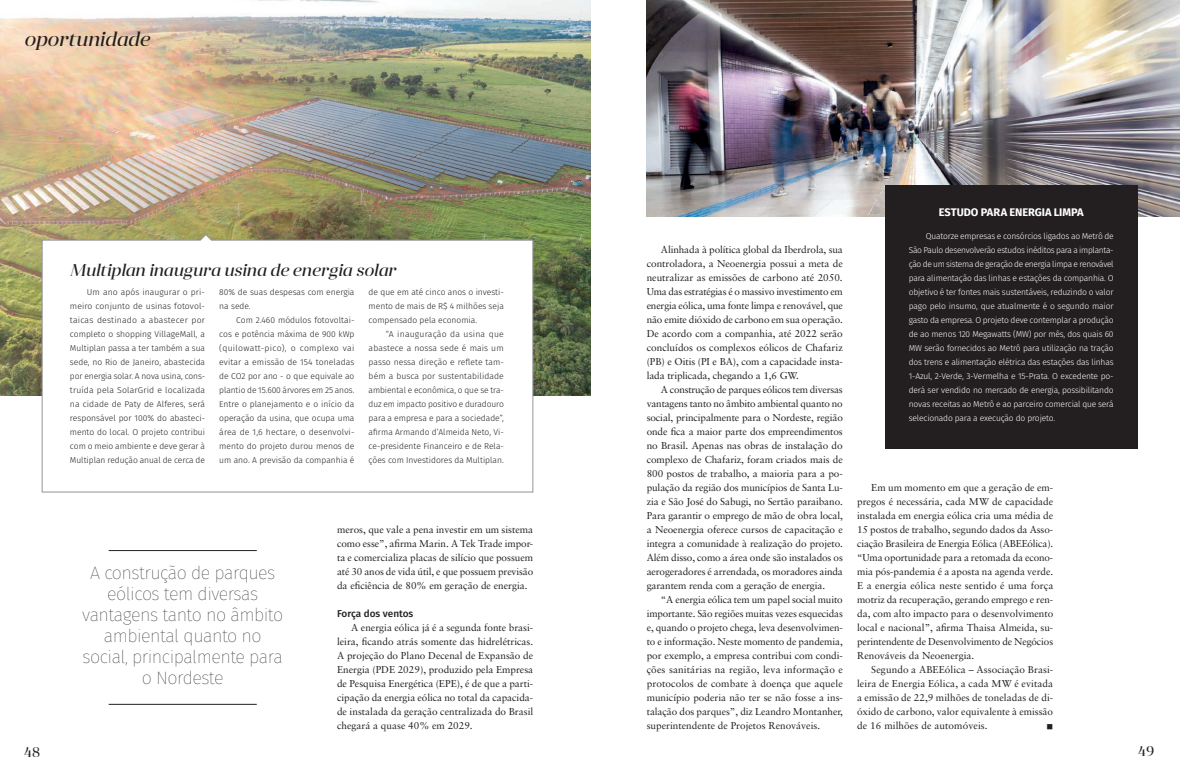
<style>
.page{position:relative;width:1180px;height:780px;background:#fff}
.page>*{position:absolute;margin:0;border:0;box-sizing:border-box;transform-origin:0 0}
.t1{font:italic 20px "Anglecia Pro Display";color:#231f20}
.t2{font:100 18px/21px "Fira Sans";letter-spacing:-.03em;color:#231f20;text-align:center}
.t3{font:italic 17px "Anglecia Pro Display";color:#231f20}
.t4{font:14px "Anglecia Pro Display";color:#231f20}
.BOX_TITULO{font:700 11px "Fira Sans";letter-spacing:-.005em;color:#fff}
.TEXTO_MateriaPrincip{font:10px/14px "Sabon LT Pro";color:#231f20;text-align:justify}
.ENTRETITULO{font:500 10px "Fira Sans";color:#231f20}
.TEXTO_MateriaPrincip-2{font:9px "Wingdings";color:#231f20}
.BOX_Texto{font:300 8.5px/14px "Fira Sans";color:#231f20;text-align:justify}
.BOX_Texto-2{font:300 8.5px/14px "Fira Sans";letter-spacing:-.02em;color:#fff;text-align:justify}
</style>
<div class="page">
<img style="left:0;top:0;width:590px;height:395px">
<svg style="left:42px;top:234px;width:491px;height:258px"></svg>
<hr style="left:109px;top:550px;width:148px;height:1px;background:#231f20">
<hr style="left:109px;top:704px;width:148px;height:1px;background:#231f20">
<img style="left:646px;top:0;width:533px;height:216px">
<div style="left:884px;top:185px;width:253px;height:263px;background:#231f20"></div>
<p class="t1" style="left:24px;top:27px;width:127px">oportunidade</p>
<p class="t3" style="left:70px;top:259px;width:327px">Multiplan inaugura usina de energia solar</p>
<p class="BOX_Texto" style="left:70px;top:285px;width:137px;text-indent:17px">Um ano após inaugurar o pri&shy;meiro conjunto de usinas fotovol&shy;taicas destinado a abastecer por completo o shopping VillageMall, a Multiplan passa a ter também a sua sede, no Rio de Janeiro, abastecida por energia solar. A nova usina, cons&shy;truída pela SolarGrid e localizada na cidade de Paty de Alferes, será responsável por 100% do abasteci&shy;mento do local. O projeto contribui com o meio ambiente e deve gerar à Multiplan redução anual de cerca de</p>
<p class="BOX_Texto" style="left:219px;top:285px;width:137px">80% de suas despesas com energia na sede.</p>
<p class="BOX_Texto" style="left:368px;top:285px;width:137px">de que em até cinco anos o investi&shy;mento de mais de R$ 4 milhões seja compensado pela economia.</p>
<p class="BOX_Texto" style="left:368px;top:327px;width:137px;text-indent:17px">“A inauguração da usina que abastece a nossa sede é mais um passo nessa direção e reflete tam&shy;bém a busca por sustentabilidade ambiental e econômica, o que se tra&shy;duz em impacto positivo e duradouro para a empresa e para a sociedade”, afirma Armando d’Almeida Neto, Vi&shy;ce-presidente Financeiro e de Rela&shy;ções com Investidores da Multiplan.</p>
<p class="BOX_Texto" style="left:219px;top:313px;width:137px;text-indent:17px">Com 2.460 módulos fotovoltai&shy;cos e potência máxima de 900 kWp (quilowatt-pico), o complexo vai evitar a emissão de 154 toneladas de CO2 por ano - o que equivale ao plantio de 15.600 árvores em 25 anos.<br>Entre o planejamento e o início da operação da usina, que ocupa uma área de 1,6 hectare, o desenvolvi&shy;mento do projeto durou menos de um ano. A previsão da companhia é</p>
<p class="t2" style="left:82px;top:562px;width:202px">A construção de parques eólicos tem diversas vantagens tanto no âmbito ambiental quanto no social, principalmente para o Nordeste</p>
<p class="TEXTO_MateriaPrincip" style="left:337px;top:522px;width:198px">meros, que vale a pena investir em um sistema como esse”, afirma Marin. A Tek Trade impor&shy;ta e comercializa placas de silício que possuem até 30 anos de vida útil, e que possuem previsão da eficiência de 80% em geração de energia.</p>
<p class="ENTRETITULO" style="left:337px;top:606px;width:78px">Força dos ventos</p>
<p class="TEXTO_MateriaPrincip" style="left:337px;top:620px;width:198px;text-indent:14px">A energia eólica já é a segunda fonte brasi&shy;leira, ficando atrás somente das hidrelétricas.<br>A projeção do Plano Decenal de Expansão de Energia (PDE 2029), produzido pela Empresa de Pesquisa Energética (EPE), é de que a parti&shy;cipação da energia eólica no total da capacida&shy;de instalada da geração centralizada do Brasil chegará a quase 40% em 2029.</p>
<p class="TEXTO_MateriaPrincip" style="left:646px;top:242px;width:198px;text-indent:14px">Alinhada à política global da Iberdrola, sua controladora, a Neoenergia possui a meta de neutralizar as emissões de carbono até 2050.<br>Uma das estratégias é o massivo investimento em energia eólica, uma fonte limpa e renovável, que não emite dióxido de carbono em sua operação.<br>De acordo com a companhia, até 2022 serão concluídos os complexos eólicos de Chafariz (PB) e Oitis (PI e BA), com a capacidade insta&shy;lada triplicada, chegando a 1,6 GW.</p>
<p class="TEXTO_MateriaPrincip" style="left:646px;top:382px;width:198px;text-indent:14px">A construção de parques eólicos tem diversas vantagens tanto no âmbito ambiental quanto no social, principalmente para o Nordeste, região onde fica a maior parte dos empreendimentos no Brasil. Apenas nas obras de instalação do complexo de Chafariz, foram criados mais de 800 postos de trabalho, a maioria para a po&shy;pulação da região dos municípios de Santa Lu&shy;zia e São José do Sabugi, no Sertão paraibano.<br>Para garantir o emprego de mão de obra local, a Neoenergia oferece cursos de capacitação e integra a comunidade à realização do projeto.<br>Além disso, como a área onde são instalados os aerogeradores é arrendada, os moradores ainda garantem renda com a geração de energia.</p>
<p class="TEXTO_MateriaPrincip" style="left:646px;top:592px;width:198px;text-indent:14px">“A energia eólica tem um papel social muito importante. São regiões muitas vezes esquecidas e, quando o projeto chega, leva desenvolvimen&shy;to e informação. Neste momento de pandemia, por exemplo, a empresa contribui com condi&shy;ções sanitárias na região, leva informação e protocolos de combate à doença que aquele município poderia não ter se não fosse a ins&shy;talação dos parques”, diz Leandro Montanher, superintendente de Projetos Renováveis.</p>
<p class="BOX_TITULO" style="left:938px;top:203px;width:146px">ESTUDO PARA ENERGIA LIMPA</p>
<p class="BOX_Texto-2" style="left:908px;top:229px;width:206px;text-indent:17px">Quatorze empresas e consórcios ligados ao Metrô de São Paulo desenvolverão estudos inéditos para a implanta&shy;ção de um sistema de geração de energia limpa e renovável para alimentação das linhas e estações da companhia. O objetivo é ter fontes mais sustentáveis, reduzindo o valor pago pelo insumo, que atualmente é o segundo maior gasto da empresa. O projeto deve contemplar a produção de ao menos 120 Megawatts (MW) por mês, dos quais 60<br>MW serão fornecidos ao Metrô para utilização na tração dos trens e alimentação elétrica das estações das linhas 1-Azul, 2-Verde, 3-Vermelha e 15-Prata. O excedente po&shy;derá ser vendido no mercado de energia, possibilitando novas receitas ao Metrô e ao parceiro comercial que será selecionado para a execução do projeto.</p>
<p class="TEXTO_MateriaPrincip" style="left:857px;top:480px;width:198px;text-indent:14px">Em um momento em que a geração de em&shy;pregos é necessária, cada MW de capacidade instalada em energia eólica cria uma média de 15 postos de trabalho, segundo dados da Asso&shy;ciação Brasileira de Energia Eólica (ABEEólica). “Uma oportunidade para a retomada da econo&shy;mia pós-pandemia é a aposta na agenda verde.<br>E a energia eólica neste sentido é uma força motriz da recuperação, gerando emprego e ren&shy;da, com alto impacto para o desenvolvimento local e nacional”, afirma Thaisa Almeida, su&shy;perintendente de Desenvolvimento de Negócios Renováveis da Neoenergia.</p>
<p class="TEXTO_MateriaPrincip" style="left:857px;top:662px;width:198px;text-indent:14px">Segundo a ABEEólica – Associação Brasi&shy;leira de Energia Eólica, a cada MW é evitada a emissão de 22,9 milhões de toneladas de di&shy;óxido de carbono, valor equivalente à emissão de 16 milhões de automóveis.</p>
<p class="TEXTO_MateriaPrincip-2" style="left:1046px;top:722px;width:8px">■</p>
<h3 class="t4" style="left:24px;top:743px;width:18px">48</h3>
<h3 class="t4" style="left:1137px;top:742px;width:18px">49</h3>
</div>
